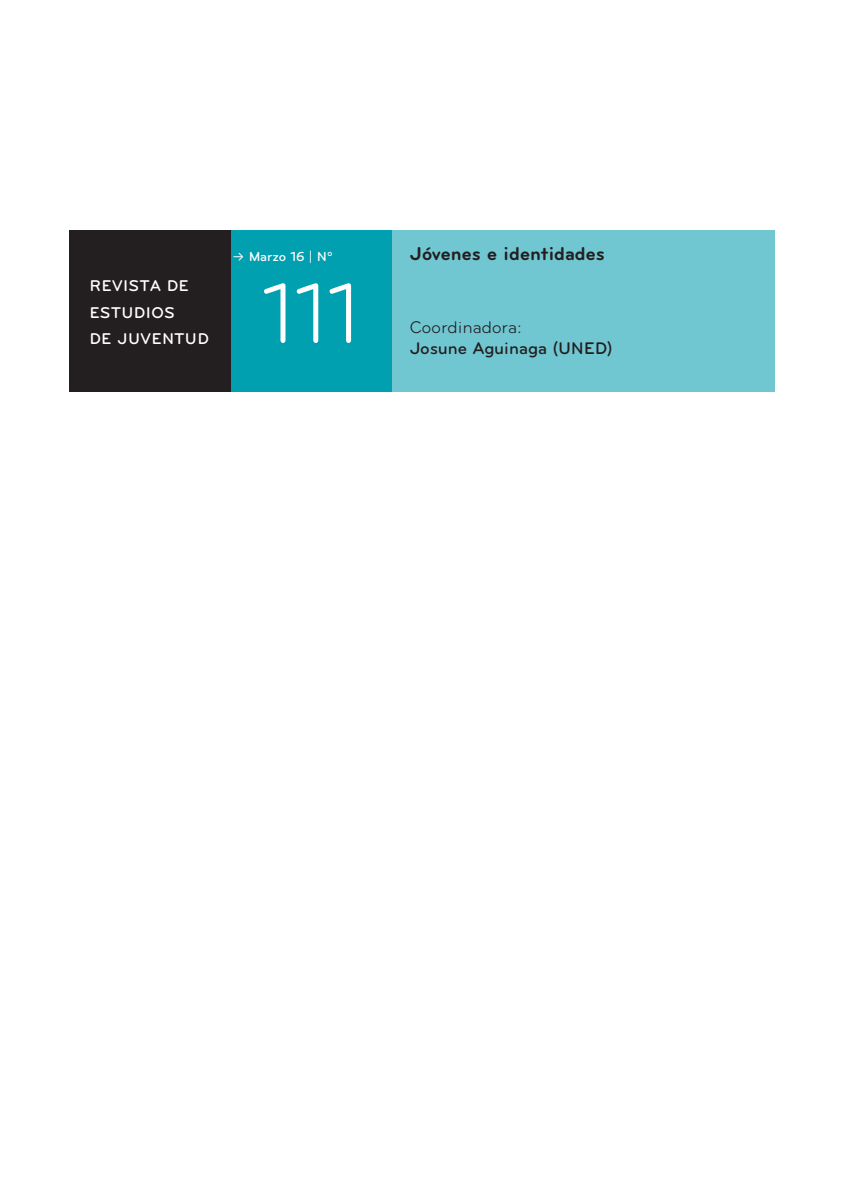
<style>
.page{position:relative;width:844px;height:1191px;background:#fff}
.page>*{position:absolute;margin:0;border:0;box-sizing:border-box;transform-origin:0 0}
.t1{font:87.5px "Bryant";color:#fff;scale:.92 1}
.t2{font:700 19.25px "Bryant";color:#231f20}
.t3{font:500 17.5px/21px "Bryant";letter-spacing:-.01em;color:#231f20}
.t4{font:500 16.1px/26.2px "Bryant";letter-spacing:.025em;color:#fff}
.t5{font:500 13.65px "Bryant";color:#fff}
.s1{font-weight:400}
</style>
<div class="page">
<div style="left:69px;top:231px;width:162px;height:161px;background:#231f20"></div>
<div style="left:231px;top:231px;width:161px;height:161px;background:#00a0b0"></div>
<div style="left:392px;top:231px;width:382px;height:161px;background:#71c7d1"></div>
<p class="t5" style="left:232px;top:249px;width:102px">≥ Marzo 16 | Nº</p>
<p class="t2" style="left:409px;top:242px;width:197px">Jóvenes e identidades</p>
<p class="t4" style="left:89px;top:273px;width:121px">REVISTA DE<br>ESTUDIOS<br>DE JUVENTUD</p>
<p class="t1" style="left:262px;top:264px;width:108px">111</p>
<p class="t3" style="left:409px;top:316px;width:204px"><span class="s1">Coordinadora:<br></span>Josune Aguinaga (UNED)</p>
</div>
